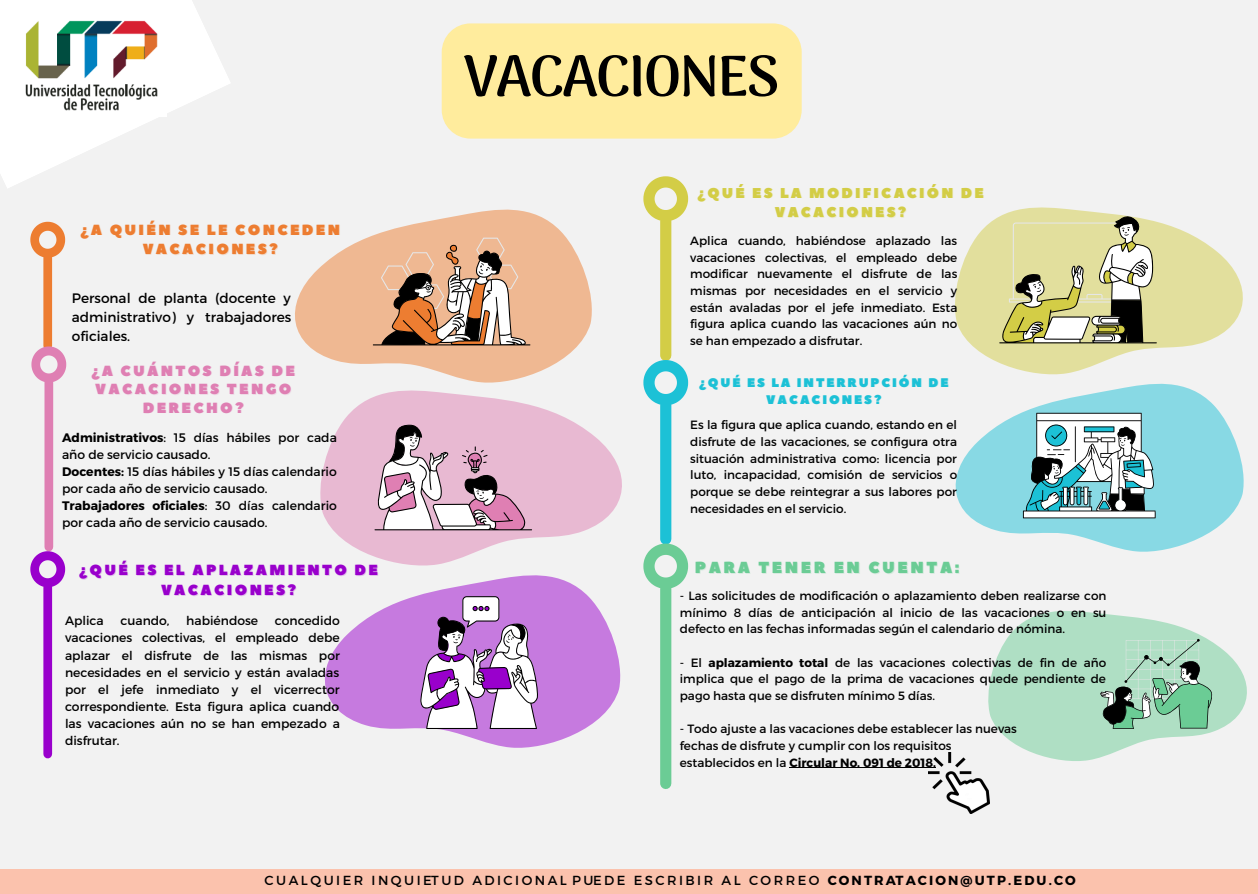
<style>
.page{position:relative;width:1258px;height:894px;background:#fff}
.page>*{position:absolute;margin:0;border:0;box-sizing:border-box;transform-origin:0 0}
.t1{font:800 57.3px "Arima Madurai";letter-spacing:-.035em;color:#000}
.t2{font:15.9px "Peace Sans";letter-spacing:.16em;color:#6bcc95}
.t3{font:14.7px/18.6px "Peace Sans";letter-spacing:.16em;color:#df7fb3;text-align:center}
.t4{font:14.7px/19.8px "Peace Sans";letter-spacing:.16em;color:#90c;text-align:center}
.t5{font:14.7px/19.8px "Peace Sans";letter-spacing:.16em;color:#ed7d31;text-align:center}
.t6{font:14.1px/19.2px "Peace Sans";letter-spacing:.16em;color:#d3cd46;text-align:center}
.t7{font:13.8px/19.2px "Montserrat";color:#000;text-align:justify}
.t8{font:13.2px "Montserrat";letter-spacing:.19em;color:#000}
.t9{font:12.3px/17.1px "Montserrat";color:#000}
.t10{font:12.3px/17.4px "Peace Sans";letter-spacing:.16em;color:#1cc1d6;text-align:center}
.t11{font:12px/16.5px "Montserrat";color:#000;text-align:justify}
.s1{font-weight:700}
</style>
<div class="page">
<div style="left:0;top:0;width:1258px;height:893px;background:#f2f2f2"></div>
<svg style="left:0;top:0;width:230px;height:188px"></svg>
<svg style="left:295px;top:209px;width:297px;height:112px;fill:#efb892"></svg>
<svg style="left:295px;top:321px;width:327px;height:186px"></svg>
<svg style="left:321px;top:507px;width:300px;height:241px"></svg>
<div style="left:43px;top:258px;width:9px;height:87px;background:#ed7d31"></div>
<svg style="left:30px;top:221px;width:36px;height:43px"></svg>
<div style="left:44px;top:382px;width:9px;height:164px;background:#df7fb3"></div>
<svg style="left:31px;top:340px;width:36px;height:48px"></svg>
<div style="left:43px;top:587px;width:9px;height:166px;background:#90c"></div>
<svg style="left:30px;top:545px;width:36px;height:48px"></svg>
<svg style="left:420px;top:596px;width:119px;height:132px"></svg>
<svg style="left:374px;top:424px;width:158px;height:106px"></svg>
<svg style="left:373px;top:237px;width:157px;height:108px;background:#c69c80"></svg>
<img style="left:11px;top:13px;width:155px;height:104px">
<div style="left:442px;top:23px;width:360px;height:115px;background:#ffec9d;border-radius:29px"></div>
<svg style="left:955px;top:207px;width:288px;height:111px;fill:#e2df9d"></svg>
<svg style="left:969px;top:640px;width:278px;height:174px"></svg>
<div style="left:0;top:869px;width:1258px;height:24px;background:#fbc2ad"></div>
<svg style="left:955px;top:318px;width:289px;height:322px"></svg>
<div style="left:660px;top:221px;width:11px;height:134px;background:#d3cd46"></div>
<svg style="left:643px;top:176px;width:46px;height:53px"></svg>
<div style="left:660px;top:405px;width:11px;height:134px;background:#1cc1d6"></div>
<svg style="left:643px;top:352px;width:46px;height:61px"></svg>
<div style="left:660px;top:588px;width:11px;height:195px;background:#6bcc95"></div>
<svg style="left:643px;top:535px;width:46px;height:61px"></svg>
<svg style="left:999px;top:215px;width:158px;height:128px"></svg>
<svg style="left:1023px;top:412px;width:132px;height:106px"></svg>
<svg style="left:1100px;top:638px;width:112px;height:90px;background:#90bfa5"></svg>
<img style="left:929px;top:752px;width:61px;height:61px">
<hr style="left:789px;top:767px;width:147px;height:1px;background:#000">
<h1 class="t1" style="left:464px;top:42px;width:317px">VACACIONES</h1>
<p class="t5" style="left:81px;top:220px;width:261px">¿A QUIÉN SE LE CONCEDEN<br>VACACIONES?</p>
<p class="t7" style="left:72px;top:288px;width:221px">Personal de planta (docente y administrativo) y trabajadores oficiales.</p>
<p class="t3" style="left:91px;top:361px;width:205px">¿A CUÁNTOS DÍAS DE<br>VACACIONES TENGO<br>DERECHO?</p>
<p class="t9" style="left:62px;top:428px;width:276px"><span class="s1">Administrativos</span>: 15 días hábiles por cada año de servicio causado.<br><span class="s1">Docentes:</span> 15 días hábiles y 15 días calendario por cada año de servicio causado.<br><span class="s1">Trabajadores oficiales</span>: 30 días calendario por cada año de servicio causado.</p>
<p class="t4" style="left:79px;top:560px;width:300px">¿QUÉ ES EL APLAZAMIENTO DE<br>VACACIONES?</p>
<p class="t9" style="left:65px;top:611px;width:40px">Aplica</p>
<p class="t9" style="left:120px;top:611px;width:51px">cuando,</p>
<p class="t9" style="left:186px;top:611px;width:73px">habiéndose</p>
<p class="t9" style="left:65px;top:611px;width:276px;text-align:justify;text-indent:210px">concedido vacaciones colectivas, el empleado debe aplazar el disfrute de las mismas por necesidades en el servicio y están avaladas por el jefe inmediato y el vicerrector correspondiente. Esta figura aplica cuando las vacaciones aún no se han empezado a disfrutar.</p>
<p class="t6" style="left:697px;top:184px;width:288px">¿QUÉ ES LA MODIFICACIÓN DE<br>VACACIONES?</p>
<p class="t11" style="left:690px;top:232px;width:269px">Aplica cuando, habiéndose aplazado las vacaciones colectivas, el empleado debe modificar nuevamente el disfrute de las mismas por necesidades en el servicio y están avaladas por el jefe inmediato. Esta figura aplica cuando las vacaciones aún no se han empezado a disfrutar.</p>
<p class="t10" style="left:699px;top:374px;width:251px">¿QUÉ ES LA INTERRUPCIÓN DE<br>VACACIONES?</p>
<p class="t11" style="left:690px;top:416px;width:269px">Es la figura que aplica cuando, estando en el disfrute de las vacaciones, se configura otra situación administrativa como: licencia por luto, incapacidad, comisión de servicios o porque se debe reintegrar a sus labores por necesidades en el servicio.</p>
<h2 class="t2" style="left:695px;top:557px;width:266px">PARA TENER EN CUENTA:</h2>
<p class="t11" style="left:680px;top:586px;width:428px">- Las solicitudes de modificación o aplazamiento deben realizarse con mínimo 8 días de anticipación al inicio de las vacaciones o en su defecto en las fechas informadas según el calendario de nómina.</p>
<p class="t11" style="left:680px;top:653px;width:428px">- El <span class="s1">aplazamiento total</span> de las vacaciones colectivas de fin de año implica que el pago de la prima de vacaciones quede pendiente de pago hasta que se disfruten mínimo 5 días.</p>
<p class="t11" style="left:680px;top:720px;width:339px;text-align:left">- Todo ajuste a las vacaciones debe establecer las nuevas fechas de disfrute y cumplir con los requisitos establecidos en la <span class="s1">Circular No. 091 de 2018.</span></p>
<p class="t8" style="left:265px;top:871px;width:813px">CUALQUIER INQUIETUD ADICIONAL PUEDE ESCRIBIR AL CORREO <span class="s1">CONTRATACION@UTP.EDU.CO</span></p>
</div>
